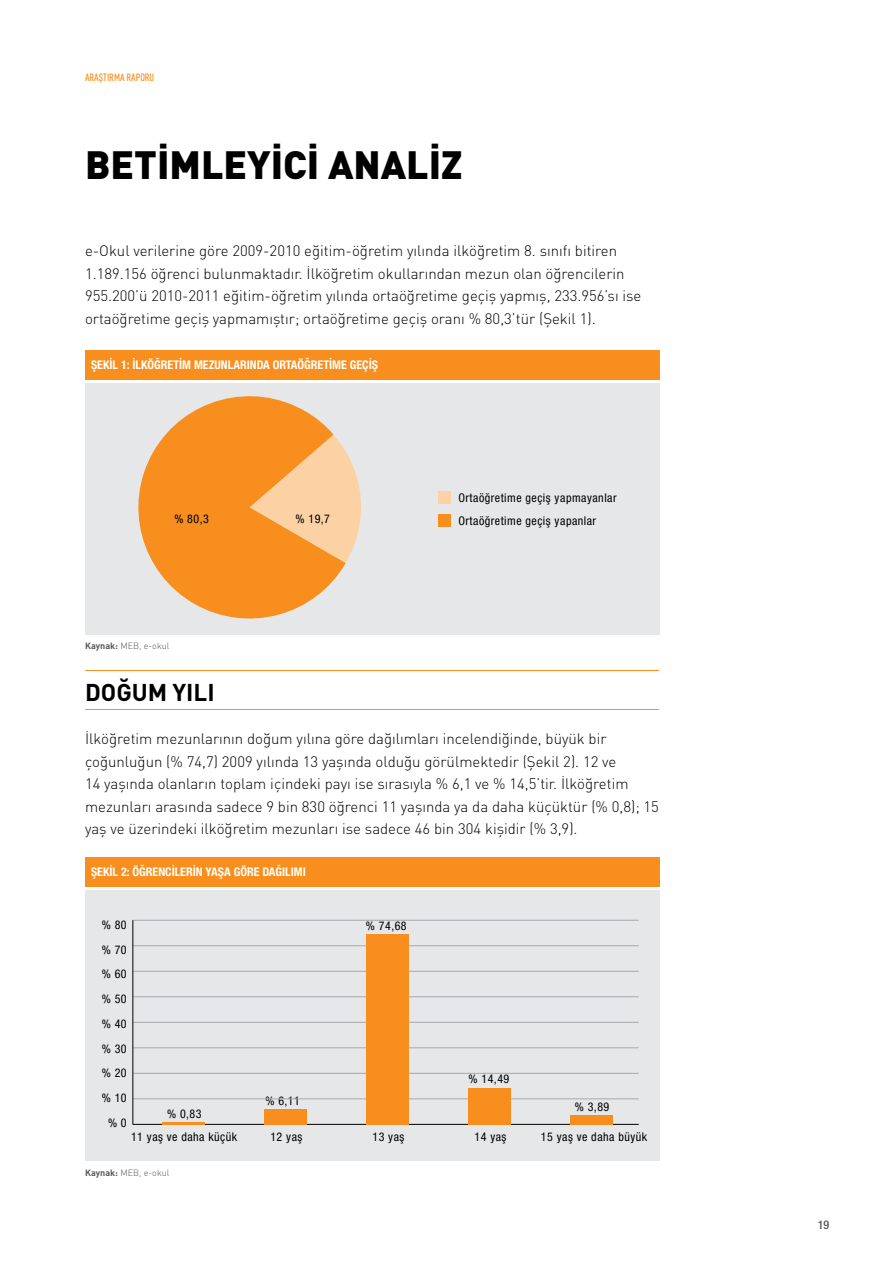
<style>
.page{position:relative;width:893px;height:1263px;background:#fff}
.page>*{position:absolute;margin:0;border:0;box-sizing:border-box;transform-origin:0 0}
.t1{font:900 39px "DIN Pro";color:#000}
.t2{font:700 24px "DIN Pro";color:#000}
.t3{font:300 15px/22.5px "DIN Pro";color:#000}
.t4{font:condensed 12px/24.8px "Helvetica Neue LT Std";letter-spacing:.04em;color:#000;text-align:center}
.t5{font:700 condensed 12px "Helvetica Neue LT Std";color:#fff}
.t6{font:500 condensed 12px "Helvetica Neue LT Std";color:#58595b}
.t7{font:500 condensed 10.5px "DIN Pro";color:#f78e1e}
.t8{font:300 9px "DIN Pro";color:#58595b}
.s1{font-weight:700}
</style>
<div class="page">
<div style="left:85px;top:383px;width:574px;height:252px;background:#e6e7e8"></div>
<svg style="left:346px;top:452px;width:15px;height:110px"></svg>
<svg style="left:138px;top:396px;width:208px;height:223px;fill:#f78e1e"></svg>
<div style="left:85px;top:890px;width:574px;height:271px;background:#e6e7e8"></div>
<div style="left:85px;top:350px;width:574px;height:30px;background:#f78e1e"></div>
<div style="left:85px;top:857px;width:574px;height:30px;background:#f78e1e"></div>
<hr style="left:85px;top:670px;width:574px;height:1px;background:#f78e1e">
<hr style="left:85px;top:709px;width:574px;height:1px;background:#f78e1e">
<div style="left:438px;top:491px;width:13px;height:13px;background:#fcd2a5"></div>
<div style="left:438px;top:514px;width:13px;height:13px;background:#f78e1e"></div>
<hr style="left:133px;top:1124px;width:506px;height:1px;background:#000">
<hr style="left:133px;top:1098px;width:506px;height:1px;background:#a7a9ac">
<hr style="left:133px;top:1073px;width:506px;height:1px;background:#a7a9ac">
<hr style="left:133px;top:1047px;width:506px;height:1px;background:#a7a9ac">
<hr style="left:133px;top:1022px;width:506px;height:1px;background:#a7a9ac">
<hr style="left:133px;top:996px;width:506px;height:1px;background:#a7a9ac">
<hr style="left:133px;top:971px;width:506px;height:1px;background:#a7a9ac">
<hr style="left:133px;top:945px;width:506px;height:1px;background:#a7a9ac">
<hr style="left:133px;top:920px;width:506px;height:1px;background:#a7a9ac">
<hr style="left:133px;top:920px;width:1px;height:204px;background:#000">
<hr style="left:162px;top:1122px;width:43px;height:2px;background:#f78e1e">
<div style="left:264px;top:1109px;width:43px;height:15px;background:#f78e1e"></div>
<div style="left:366px;top:934px;width:42px;height:190px;background:#f78e1e"></div>
<div style="left:468px;top:1087px;width:42px;height:37px;background:#f78e1e"></div>
<div style="left:570px;top:1114px;width:42px;height:10px;background:#f78e1e"></div>
<p class="t7" style="left:85px;top:71px;width:71px">ARAŞTIRMA RAPORU</p>
<h1 class="t1" style="left:85px;top:138px;width:379px">BETİMLEYİCİ ANALİZ</h1>
<p class="t3" style="left:85px;top:239px;width:558px">e-Okul verilerine göre 2009-2010 eğitim-öğretim yılında ilköğretim 8. sınıfı bitiren 1.189.156 öğrenci bulunmaktadır. İlköğretim okullarından mezun olan öğrencilerin 955.200’ü 2010-2011 eğitim-öğretim yılında ortaöğretime geçiş yapmış, 233.956’sı ise ortaöğretime geçiş yapmamıştır; ortaöğretime geçiş oranı % 80,3’tür (Şekil 1).</p>
<p class="t5" style="left:91px;top:358px;width:288px">ŞEKIL 1: İLKÖĞRETIM MEZUNLARINDA ORTAÖĞRETIME GEÇIŞ</p>
<p class="t4" style="left:174px;top:506px;width:36px">% 80,3</p>
<p class="t4" style="left:296px;top:506px;width:36px">% 19,7</p>
<p class="t4" style="left:458px;top:486px;width:160px;line-height:23.4px;text-align:left">Ortaöğretime geçiş yapmayanlar<br>Ortaöğretime geçiş yapanlar</p>
<p class="t8" style="left:85px;top:640px;width:86px"><span class="s1">Kaynak:</span> MEB, e-okul</p>
<h2 class="t2" style="left:85px;top:676px;width:131px">DOĞUM YILI</h2>
<p class="t3" style="left:85px;top:727px;width:575px">İlköğretim mezunlarının doğum yılına göre dağılımları incelendiğinde, büyük bir çoğunluğun (% 74,7) 2009 yılında 13 yaşında olduğu görülmektedir (Şekil 2). 12 ve<br>14 yaşında olanların toplam içindeki payı ise sırasıyla % 6,1 ve % 14,5’tir. İlköğretim mezunları arasında sadece 9 bin 830 öğrenci 11 yaşında ya da daha küçüktür (% 0,8); 15 yaş ve üzerindeki ilköğretim mezunları ise sadece 46 bin 304 kişidir (% 3,9).</p>
<p class="t5" style="left:91px;top:865px;width:216px">ŞEKIL 2: ÖĞRENCILERIN YAŞA GÖRE DAĞILIMI</p>
<p class="t4" style="left:102px;top:912px;width:26px">% 80 % 70 % 60 % 50 % 40 % 30 % 20 % 10 % 0</p>
<p class="t4" style="left:167px;top:1101px;width:36px">% 0,83</p>
<p class="t4" style="left:265px;top:1088px;width:36px">% 6,11</p>
<p class="t4" style="left:366px;top:913px;width:42px">% 74,68</p>
<p class="t4" style="left:468px;top:1066px;width:42px">% 14,49</p>
<p class="t4" style="left:575px;top:1094px;width:36px">% 3,89</p>
<p class="t4" style="left:131px;top:1124px;width:108px">11 yaş ve daha küçük</p>
<p class="t4" style="left:270px;top:1124px;width:34px">12 yaş</p>
<p class="t4" style="left:541px;top:1124px;width:108px">15 yaş ve daha büyük</p>
<p class="t4" style="left:372px;top:1124px;width:34px">13 yaş</p>
<p class="t4" style="left:474px;top:1124px;width:34px">14 yaş</p>
<p class="t8" style="left:85px;top:1166px;width:86px"><span class="s1">Kaynak:</span> MEB, e-okul</p>
<p class="t6" style="left:818px;top:1217px;width:13px">19</p>
</div>
